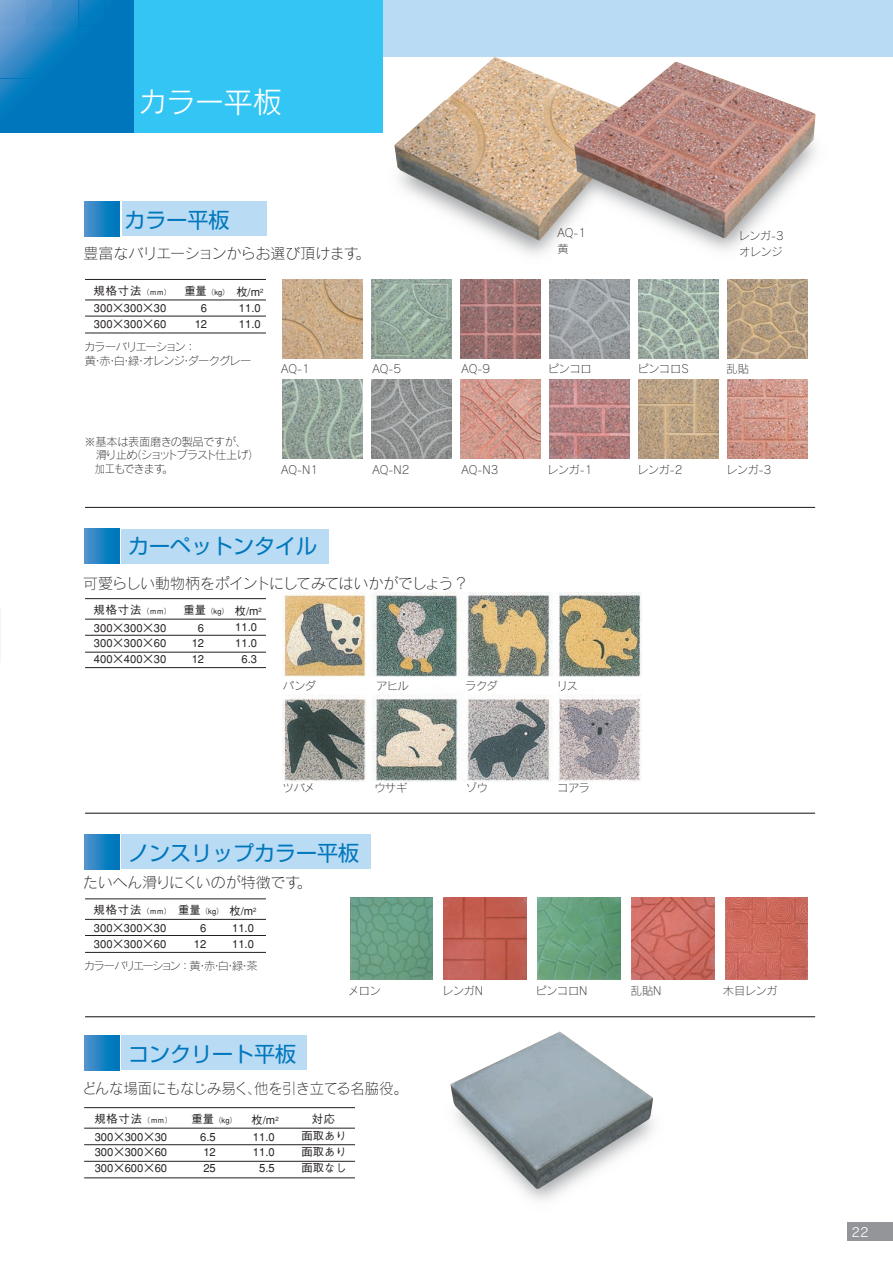
<style>
.page{position:relative;width:893px;height:1263px;background:#fff}
.page>*{position:absolute;margin:0;border:0;box-sizing:border-box;transform-origin:0 0}
.t1{font:29.55px "Rodin Pro M";letter-spacing:-.03em;color:#fff}
.t2{font:21px "Shin Go";color:#0077bd}
.t3{font:15px "Rodin Pro L";letter-spacing:-.02em;color:#231f20}
.t4{font:15px "Rodin Pro L";letter-spacing:-.05em;color:#231f20}
.t5{font:15px "Rodin Pro L";letter-spacing:-.02em;color:#231f20;scale:.95 1}
.t6{font:12.45px "Rodin Pro M";color:#fff}
.t7{font:500 11.25px/15.9px "Gothic BBB";color:#231f20}
.t8{font:11.25px/15.9px "Rodin Pro L";letter-spacing:-.05em;color:#231f20}
.t9{font:11.25px/13.5px "Rodin Pro L";letter-spacing:-.07em;color:#231f20}
.t10{font:11.25px/13.5px "Rodin Pro L";letter-spacing:-.095em;color:#231f20}
.t11{font:11.25px "Rodin Pro L";letter-spacing:-.15em;color:#231f20}
.t12{font:500 7.5px "Gothic BBB";color:#231f20}
.s1{font-size:7.5px}
.s2{font-size:6px}
.s3{font-size:11.25px}
</style>
<div class="page">
<img style="left:348px;top:238px;width:396px;height:65px">
<div style="left:847px;top:1222px;width:46px;height:19px;background:#939598"></div>
<div style="left:0;top:0;width:893px;height:56px;background:#b9dbf3"></div>
<div style="left:133px;top:0;width:250px;height:133px;background:#33c5f3"></div>
<svg style="left:0;top:53px;width:1px;height:25px"></svg>
<svg style="left:0;top:79px;width:1px;height:25px"></svg>
<div style="left:0;top:106px;width:25px;height:25px;background:#007abe"></div>
<svg style="left:1px;top:0;width:132px;height:133px;background:#127ec0"></svg>
<div style="left:122px;top:202px;width:144px;height:34px;background:#b9dbf3"></div>
<div style="left:122px;top:529px;width:207px;height:34px;background:#b9dbf3"></div>
<div style="left:122px;top:834px;width:249px;height:35px;background:#b9dbf3"></div>
<div style="left:122px;top:1035px;width:185px;height:35px;background:#b9dbf3"></div>
<img style="left:444px;top:897px;width:82px;height:83px">
<img style="left:538px;top:897px;width:82px;height:83px">
<img style="left:632px;top:897px;width:82px;height:83px">
<img style="left:725px;top:897px;width:83px;height:83px">
<img style="left:282px;top:592px;width:359px;height:189px">
<img style="left:450px;top:1031px;width:203px;height:158px">
<hr style="left:84px;top:1107px;width:271px;height:1px;background:#231f20">
<hr style="left:84px;top:1128px;width:271px;height:1px;background:#231f20">
<hr style="left:84px;top:1144px;width:271px;height:1px;background:#231f20">
<hr style="left:84px;top:1161px;width:271px;height:1px;background:#231f20">
<hr style="left:84px;top:1177px;width:271px;height:1px;background:#231f20">
<hr style="left:85px;top:279px;width:181px;height:1px;background:#231f20">
<hr style="left:85px;top:333px;width:181px;height:1px;background:#231f20">
<hr style="left:85px;top:316px;width:181px;height:1px;background:#231f20">
<hr style="left:85px;top:300px;width:181px;height:1px;background:#231f20">
<hr style="left:85px;top:598px;width:181px;height:1px;background:#231f20">
<hr style="left:85px;top:652px;width:181px;height:1px;background:#231f20">
<hr style="left:85px;top:635px;width:181px;height:1px;background:#231f20">
<hr style="left:85px;top:619px;width:181px;height:1px;background:#231f20">
<hr style="left:85px;top:898px;width:181px;height:1px;background:#231f20">
<hr style="left:85px;top:952px;width:181px;height:1px;background:#231f20">
<hr style="left:85px;top:935px;width:181px;height:1px;background:#231f20">
<hr style="left:85px;top:919px;width:181px;height:1px;background:#231f20">
<hr style="left:85px;top:667px;width:181px;height:1px;background:#231f20">
<hr style="left:85px;top:507px;width:730px;height:1px;background:#231f20">
<hr style="left:85px;top:1016px;width:730px;height:1px;background:#231f20">
<hr style="left:85px;top:813px;width:730px;height:1px;background:#231f20">
<img style="left:350px;top:897px;width:82px;height:82px">
<img style="left:282px;top:280px;width:81px;height:79px">
<img style="left:371px;top:279px;width:81px;height:80px">
<img style="left:461px;top:280px;width:80px;height:79px">
<img style="left:550px;top:279px;width:80px;height:80px">
<img style="left:639px;top:280px;width:80px;height:79px">
<img style="left:728px;top:279px;width:80px;height:80px">
<img style="left:282px;top:379px;width:81px;height:80px">
<img style="left:371px;top:380px;width:81px;height:79px">
<img style="left:460px;top:379px;width:81px;height:80px">
<img style="left:550px;top:380px;width:80px;height:79px">
<img style="left:639px;top:380px;width:80px;height:79px">
<img style="left:728px;top:379px;width:79px;height:80px">
<img style="left:394px;top:57px;width:237px;height:184px">
<img style="left:574px;top:62px;width:242px;height:176px">
<svg style="left:85px;top:220px;width:16px;height:16px"></svg>
<div style="left:103px;top:220px;width:17px;height:16px;background:#027abe"></div>
<svg style="left:85px;top:202px;width:16px;height:16px"></svg>
<div style="left:103px;top:202px;width:17px;height:16px;background:#027abe"></div>
<svg style="left:85px;top:547px;width:16px;height:16px"></svg>
<div style="left:103px;top:547px;width:17px;height:16px;background:#027abe"></div>
<svg style="left:85px;top:529px;width:16px;height:16px"></svg>
<div style="left:103px;top:529px;width:17px;height:16px;background:#027abe"></div>
<svg style="left:85px;top:852px;width:16px;height:17px"></svg>
<div style="left:103px;top:852px;width:17px;height:17px;background:#027abe"></div>
<svg style="left:85px;top:834px;width:16px;height:17px"></svg>
<div style="left:103px;top:834px;width:17px;height:17px;background:#027abe"></div>
<svg style="left:85px;top:1053px;width:16px;height:17px"></svg>
<div style="left:103px;top:1053px;width:17px;height:17px;background:#027abe"></div>
<svg style="left:85px;top:1035px;width:16px;height:17px"></svg>
<div style="left:103px;top:1035px;width:17px;height:17px;background:#027abe"></div>
<h1 class="t1" style="left:138px;top:82px;width:146px">カラー平板</h1>
<h2 class="t2" style="left:124px;top:206px;width:106px">カラー平板</h2>
<h3 class="t3" style="left:84px;top:244px;width:288px">豊富なバリエーションからお選び頂けます。</h3>
<p class="t7" style="left:94px;top:282px;width:171px;line-height:17.9px">規格寸法<span class="s1">（mm）</span> 重量<span class="s1">（kg）</span> 枚/m<span class="s2">2<br></span>300×300×30</p>
<p class="t7" style="left:94px;top:316px;width:74px">300×300×60</p>
<p class="t7" style="left:195px;top:301px;width:14px;text-align:center">6<br>12</p>
<p class="t7" style="left:239px;top:301px;width:23px">11.0<br>11.0</p>
<p class="t10" style="left:84px;top:340px;width:169px">カラーバリエーション ：<br>黄・赤・白・緑・オレンジ・ダークグレー</p>
<p class="t8" style="left:281px;top:361px;width:30px">AQ-1</p>
<p class="t9" style="left:85px;top:434px;width:176px">※基本は表面磨きの製品ですが、　滑り止め（ショットブラスト仕上げ）　加工もできます。</p>
<p class="t8" style="left:281px;top:461px;width:39px">AQ-N1</p>
<h2 class="t2" style="left:128px;top:532px;width:190px">カーペットンタイル</h2>
<p class="t8" style="left:372px;top:361px;width:30px">AQ-5</p>
<p class="t8" style="left:372px;top:461px;width:39px">AQ-N2</p>
<p class="t8" style="left:461px;top:361px;width:30px">AQ-9</p>
<p class="t8" style="left:461px;top:461px;width:39px">AQ-N3</p>
<h3 class="t4" style="left:83px;top:574px;width:387px">可愛らしい動物柄をポイントにしてみてはいかがでしょう？</h3>
<p class="t7" style="left:94px;top:601px;width:170px;line-height:17.9px">規格寸法<span class="s1">（mm）</span> 重量<span class="s1">（kg）</span> 枚/m<span class="s2">2<br></span>300×300×30</p>
<p class="t7" style="left:94px;top:636px;width:74px">300×300×60<br>400×400×30</p>
<p class="t7" style="left:192px;top:620px;width:14px;text-align:center">6<br>12<br>12</p>
<p class="t7" style="left:235px;top:620px;width:23px;text-align:center">11.0<br>11.0<br>6.3</p>
<p class="t8" style="left:283px;top:677px;width:35px">パンダ</p>
<p class="t8" style="left:376px;top:677px;width:34px">アヒル</p>
<p class="t8" style="left:282px;top:779px;width:34px">ツバメ</p>
<p class="t8" style="left:374px;top:779px;width:34px">ウサギ</p>
<h2 class="t2" style="left:128px;top:839px;width:232px">ノンスリップカラー平板</h2>
<h3 class="t3" style="left:83px;top:873px;width:230px">たいへん滑りにくいのが特徴です。</h3>
<p class="t7" style="left:94px;top:901px;width:164px;line-height:17.9px">規格寸法<span class="s1">（mm）</span> 重量<span class="s1">（kg）</span> 枚/m<span class="s2">2<br></span>300×300×30</p>
<p class="t7" style="left:94px;top:936px;width:74px">300×300×60</p>
<p class="t7" style="left:194px;top:920px;width:14px;text-align:center">6<br>12</p>
<p class="t7" style="left:232px;top:920px;width:23px">11.0<br>11.0</p>
<p class="t11" style="left:84px;top:958px;width:175px">カラーバリエーション ：黄・赤・白・緑・茶</p>
<p class="t8" style="left:465px;top:677px;width:34px">ラクダ</p>
<p class="t8" style="left:466px;top:779px;width:24px">ゾウ</p>
<p class="t8" style="left:558px;top:224px;width:30px">AQ-1黄</p>
<p class="t8" style="left:738px;top:227px;width:47px">レンガ-3オレンジ</p>
<p class="t8" style="left:548px;top:361px;width:45px">ピンコロ</p>
<p class="t8" style="left:637px;top:361px;width:53px">ピンコロS</p>
<p class="t8" style="left:727px;top:361px;width:24px">乱貼</p>
<p class="t8" style="left:547px;top:461px;width:47px">レンガ-1</p>
<p class="t8" style="left:637px;top:461px;width:47px">レンガ-2</p>
<p class="t8" style="left:726px;top:461px;width:47px">レンガ-3</p>
<p class="t8" style="left:557px;top:677px;width:23px">リス</p>
<p class="t8" style="left:557px;top:779px;width:34px">コアラ</p>
<h2 class="t2" style="left:128px;top:1040px;width:169px">コンクリート平板</h2>
<p class="t8" style="left:348px;top:982px;width:35px">メロン</p>
<p class="t8" style="left:442px;top:982px;width:42px">レンガN</p>
<p class="t8" style="left:535px;top:982px;width:54px">ピンコロN</p>
<p class="t8" style="left:631px;top:982px;width:32px">乱貼N</p>
<p class="t8" style="left:723px;top:982px;width:56px">木目レンガ</p>
<h3 class="t5" style="left:82px;top:1079px;width:344px">どんな場面にもなじみ易く、他を引き立てる名脇役。</h3>
<p class="t7" style="left:94px;top:1111px;width:79px">規格寸法<span class="s1">（mm）</span></p>
<p class="t12" style="left:192px;top:1115px;width:47px"><span class="s3">重量</span>（kg）</p>
<p class="t7" style="left:252px;top:1112px;width:29px">枚/m<sup>2</sup></p>
<p class="t7" style="left:95px;top:1129px;width:74px;text-align:justify">300×300×30<br>300×300×60<br>300×600×60</p>
<p class="t7" style="left:200px;top:1129px;width:17px;text-align:justify">6.5<br>12<br>25</p>
<p class="t7" style="left:253px;top:1129px;width:23px;text-align:center">11.0<br>11.0<br>5.5</p>
<p class="t7" style="left:302px;top:1110px;width:46px;line-height:17.9px;text-align:center">対応<br>面取あり</p>
<p class="t7" style="left:302px;top:1145px;width:46px">面取あり面取なし</p>
<p class="t6" style="left:851px;top:1224px;width:19px">22</p>
</div>
